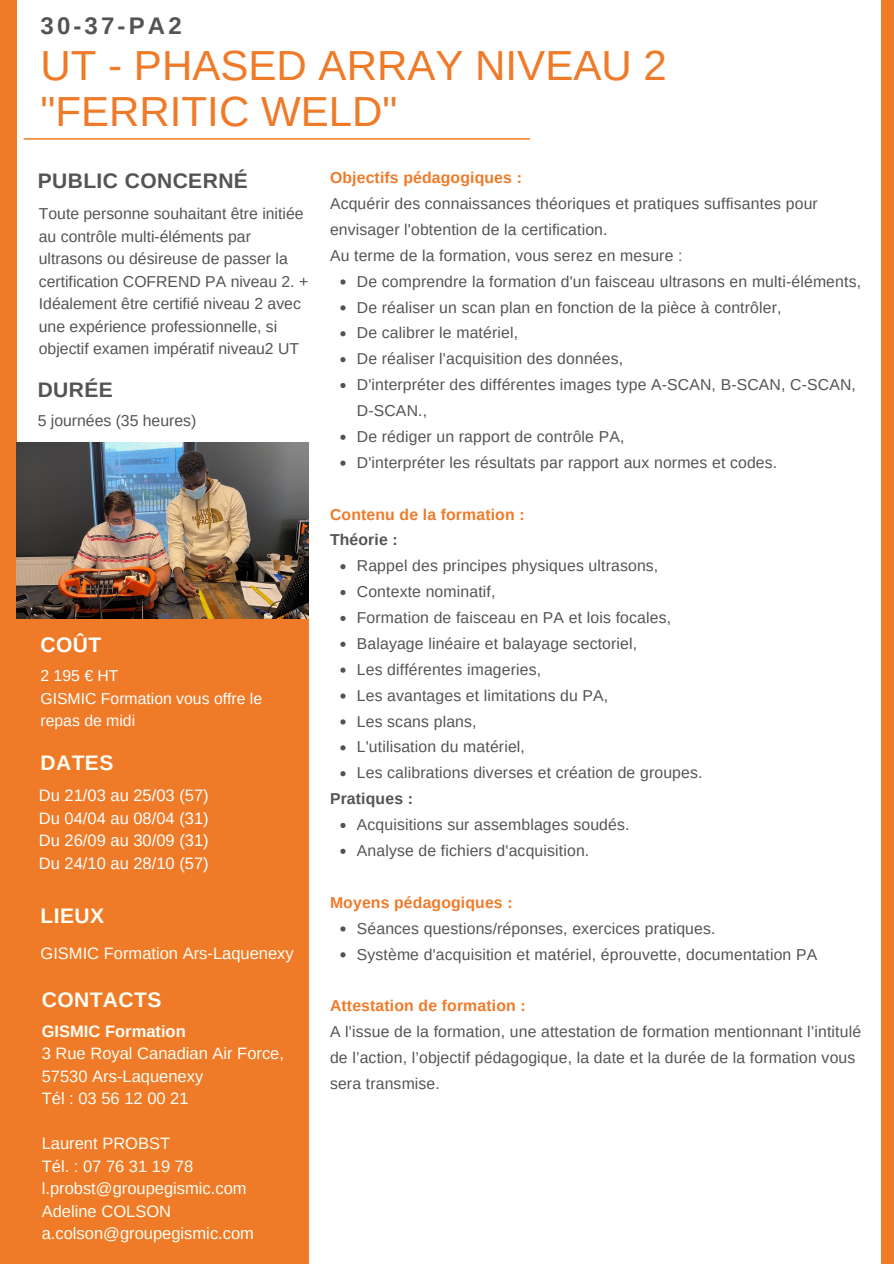
<style>
.page{position:relative;width:894px;height:1264px;background:#fff}
.page>*{position:absolute;margin:0;border:0;box-sizing:border-box;transform-origin:0 0}
.t1{font:42px/46.2px "Arimo";color:#ef7a28}
.t2{font:700 24px "Arimo";letter-spacing:.13em;color:#545454}
.t3{font:700 21px "Arimo";letter-spacing:.02em;color:#545454}
.t4{font:700 21px "Arimo";letter-spacing:.02em;color:#fefef4}
.t5{font:700 21px "Arimo";color:#fff}
.t6{font:16.5px/22.5px "Arimo";color:#fefef4}
.t7{font:16.5px "Arimo";color:#fff}
.t8{font:700 16.5px "Arimo";color:#fefef4}
.t9{font:15.75px/22.5px "Arimo";letter-spacing:.01em;color:#545454}
.t10{font:700 15.75px "Arimo";letter-spacing:.01em;color:#ef7a28}
.t11{font:15.75px/22.5px "Arimo";color:#fff}
.t12{font:700 15.75px "Arimo";letter-spacing:.01em;color:#545454}
</style>
<div class="page">
<div style="left:0;top:0;width:893px;height:1263px;background:#ef7a28"></div>
<div style="left:17px;top:0;width:862px;height:1263px;background:#fff"></div>
<img style="left:16px;top:442px;width:292px;height:177px">
<div style="left:16px;top:619px;width:293px;height:644px;background:#ef7a28"></div>
<hr style="left:24px;top:138px;width:505px;height:2px;background:#ef7a28">
<svg style="left:340px;top:279px;width:5px;height:5px"></svg>
<svg style="left:340px;top:305px;width:5px;height:5px"></svg>
<svg style="left:340px;top:331px;width:5px;height:5px"></svg>
<svg style="left:340px;top:357px;width:5px;height:5px"></svg>
<svg style="left:340px;top:383px;width:5px;height:5px"></svg>
<svg style="left:340px;top:434px;width:5px;height:6px"></svg>
<svg style="left:340px;top:460px;width:5px;height:6px"></svg>
<svg style="left:340px;top:564px;width:5px;height:5px"></svg>
<svg style="left:340px;top:590px;width:5px;height:5px"></svg>
<svg style="left:340px;top:616px;width:5px;height:5px"></svg>
<svg style="left:340px;top:641px;width:5px;height:6px"></svg>
<svg style="left:340px;top:667px;width:5px;height:5px"></svg>
<svg style="left:340px;top:693px;width:5px;height:5px"></svg>
<svg style="left:340px;top:719px;width:5px;height:5px"></svg>
<svg style="left:340px;top:745px;width:5px;height:5px"></svg>
<svg style="left:340px;top:771px;width:5px;height:5px"></svg>
<svg style="left:340px;top:822px;width:5px;height:6px"></svg>
<svg style="left:340px;top:848px;width:5px;height:6px"></svg>
<svg style="left:340px;top:926px;width:5px;height:5px"></svg>
<svg style="left:340px;top:952px;width:5px;height:5px"></svg>
<p class="t2" style="left:40px;top:12px;width:143px">30-37-PA2</p>
<p class="t1" style="left:40px;top:42px;width:627px">UT - PHASED ARRAY NIVEAU 2 "FERRITIC WELD"</p>
<p class="t3" style="left:38px;top:169px;width:212px">PUBLIC CONCERNÉ</p>
<p class="t9" style="left:39px;top:202px;width:271px">Toute personne souhaitant être initiée au contrôle multi-éléments par ultrasons ou désireuse de passer la certification COFREND PA niveau 2. + Idéalement être certifié niveau 2 avec une expérience professionnelle, si objectif examen impératif niveau2 UT</p>
<p class="t3" style="left:38px;top:378px;width:77px">DURÉE</p>
<p class="t9" style="left:38px;top:409px;width:160px">5 journées (35 heures)</p>
<p class="t5" style="left:40px;top:632px;width:62px">COÛT</p>
<p class="t11" style="left:40px;top:664px;width:79px">2 195 € HT</p>
<p class="t11" style="left:40px;top:687px;width:223px">GISMIC Formation vous offre le repas de midi</p>
<p class="t4" style="left:40px;top:751px;width:74px">DATES</p>
<p class="t7" style="left:39px;top:786px;width:171px">Du 21/03 au 25/03 (57)</p>
<p class="t7" style="left:39px;top:809px;width:171px">Du 04/04 au 08/04 (31)</p>
<p class="t7" style="left:39px;top:831px;width:171px">Du 26/09 au 30/09 (31)</p>
<p class="t7" style="left:39px;top:854px;width:171px">Du 24/10 au 28/10 (57)</p>
<p class="t4" style="left:40px;top:903px;width:65px">LIEUX</p>
<p class="t6" style="left:40px;top:941px;width:255px">GISMIC Formation Ars-Laquenexy</p>
<p class="t4" style="left:42px;top:987px;width:121px">CONTACTS</p>
<p class="t8" style="left:42px;top:1021px;width:145px">GISMIC Formation</p>
<p class="t6" style="left:42px;top:1042px;width:244px">3 Rue Royal Canadian Air Force,<br>57530 Ars-Laquenexy</p>
<p class="t6" style="left:42px;top:1087px;width:148px">Tél : 03 56 12 00 21</p>
<p class="t6" style="left:42px;top:1132px;width:130px">Laurent PROBST</p>
<p class="t6" style="left:42px;top:1154px;width:153px">Tél. : 07 76 31 19 78</p>
<p class="t6" style="left:42px;top:1177px;width:206px">l.probst@groupegismic.com</p>
<p class="t6" style="left:42px;top:1199px;width:131px">Adeline COLSON</p>
<p class="t6" style="left:42px;top:1222px;width:214px">a.colson@groupegismic.com</p>
<p class="t10" style="left:330px;top:169px;width:193px">Objectifs pédagogiques :</p>
<p class="t9" style="left:330px;top:191px;width:489px;line-height:25.8px">Acquérir des connaissances théoriques et pratiques suffisantes pour envisager l'obtention de la certification.</p>
<p class="t9" style="left:330px;top:244px;width:354px">Au terme de la formation, vous serez en mesure :</p>
<p class="t9" style="left:357px;top:270px;width:505px">De comprendre la formation d'un faisceau ultrasons en multi-éléments,</p>
<p class="t9" style="left:357px;top:296px;width:426px">De réaliser un scan plan en fonction de la pièce à contrôler,</p>
<p class="t9" style="left:357px;top:322px;width:163px">De calibrer le matériel,</p>
<p class="t9" style="left:357px;top:347px;width:268px">De réaliser l'acquisition des données,</p>
<p class="t9" style="left:357px;top:372px;width:500px;line-height:25.8px">D'interpréter des différentes images type A-SCAN, B-SCAN, C-SCAN,<br>D-SCAN.,</p>
<p class="t9" style="left:357px;top:425px;width:269px">De rédiger un rapport de contrôle PA,</p>
<p class="t9" style="left:357px;top:451px;width:422px">D'interpréter les résultats par rapport aux normes et codes.</p>
<p class="t10" style="left:330px;top:505px;width:196px">Contenu de la formation :</p>
<p class="t12" style="left:330px;top:531px;width:69px">Théorie :</p>
<p class="t9" style="left:357px;top:554px;width:303px">Rappel des principes physiques ultrasons,</p>
<p class="t9" style="left:357px;top:580px;width:140px">Contexte nominatif,</p>
<p class="t9" style="left:357px;top:606px;width:315px">Formation de faisceau en PA et lois focales,</p>
<p class="t9" style="left:357px;top:632px;width:282px">Balayage linéaire et balayage sectoriel,</p>
<p class="t9" style="left:357px;top:658px;width:186px">Les différentes imageries,</p>
<p class="t9" style="left:357px;top:684px;width:253px">Les avantages et limitations du PA,</p>
<p class="t9" style="left:357px;top:710px;width:121px">Les scans plans,</p>
<p class="t9" style="left:357px;top:735px;width:169px">L'utilisation du matériel,</p>
<p class="t9" style="left:357px;top:761px;width:347px">Les calibrations diverses et création de groupes.</p>
<p class="t9" style="left:357px;top:813px;width:274px">Acquisitions sur assemblages soudés.</p>
<p class="t9" style="left:357px;top:839px;width:234px">Analyse de fichiers d'acquisition.</p>
<p class="t12" style="left:330px;top:790px;width:84px">Pratiques :</p>
<p class="t10" style="left:330px;top:893px;width:184px">Moyens pédagogiques :</p>
<p class="t9" style="left:357px;top:916px;width:360px">Séances questions/réponses, exercices pratiques.</p>
<p class="t9" style="left:357px;top:942px;width:462px">Système d'acquisition et matériel, éprouvette, documentation PA</p>
<p class="t10" style="left:330px;top:997px;width:197px">Attestation de formation :</p>
<p class="t9" style="left:330px;top:1018px;width:532px;line-height:25.8px">A l'issue de la formation, une attestation de formation mentionnant l’intitulé de l’action, l’objectif pédagogique, la date et la durée de la formation vous sera transmise.</p>
</div>
